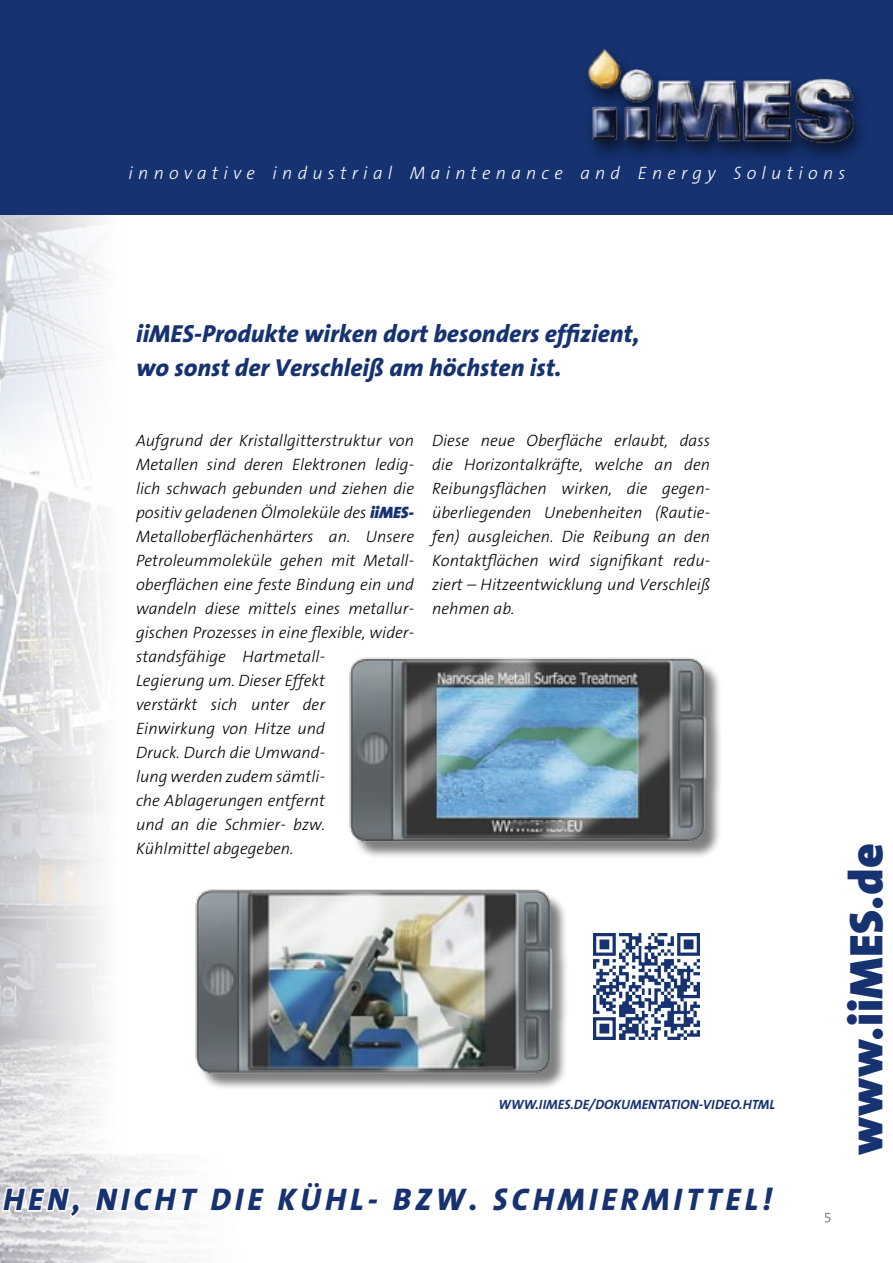
<style>
.page{position:relative;width:893px;height:1263px;background:#fff}
.page>*{position:absolute;margin:0;border:0;box-sizing:border-box;transform-origin:0 0}
.t1{font:900 47.55px "The Sans B9";letter-spacing:.01em;color:#163270}
.t2{font:italic 800 31.5px "The Sans B8";letter-spacing:.13em;color:#163270}
.t3{font:italic 800 24.75px/34.5px "The Sans B8";color:#163270}
.t4{font:italic 300 18px "The Sans B3";letter-spacing:.29em;color:#fff}
.t5{font:italic 300 16.5px/24px "The Sans B3";color:#000}
.t6{font:italic 700 13.5px "The Sans B7";color:#163270}
.s1{font-family:"The Sans B9";font-weight:900;color:#163270}
</style>
<div class="page">
<img style="left:0;top:214px;width:846px;height:941px">
<img style="left:0;top:1155px;width:831px;height:108px">
<div style="left:0;top:0;width:893px;height:214px;background:#163270"></div>
<img style="left:339px;top:653px;width:382px;height:204px">
<img style="left:185px;top:880px;width:382px;height:213px">
<div style="left:578px;top:42px;width:290px;height:119px;background:#000;opacity:.58"></div>
<img style="left:578px;top:42px;width:290px;height:109px">
<svg style="left:0;top:1179px;width:81px;height:41px"></svg>
<svg style="left:93px;top:1179px;width:108px;height:40px"></svg>
<svg style="left:207px;top:1185px;width:60px;height:28px"></svg>
<svg style="left:274px;top:1180px;width:107px;height:33px"></svg>
<svg style="left:390px;top:1174px;width:81px;height:48px"></svg>
<div style="left:468px;top:1203px;width:9px;height:9px;border:3px solid #fff;border-radius:50%"></div>
<svg style="left:490px;top:1175px;width:287px;height:44px"></svg>
<svg style="left:825px;top:1213px;width:5px;height:9px"></svg>
<img style="left:593px;top:934px;width:106px;height:106px">
<p class="t4" style="left:129px;top:164px;width:718px">innovative industrial Maintenance and Energy Solutions</p>
<h3 class="t3" style="left:136px;top:317px;width:505px">iiMES-Produkte wirken dort besonders effizient, wo sonst der Verschleiß am höchsten ist.</h3>
<p class="t5" style="left:136px;top:429px;width:280px">Aufgrund der Kristallgitterstruktur von<br>Metallen sind deren Elektronen ledig&shy;lich schwach gebunden und ziehen die positiv geladenen Ölmoleküle des <span class="s1">iiMES-<br></span>Metalloberflächenhärters an. Unsere<br>Petroleummoleküle gehen mit Metall&shy;oberflächen eine feste Bindung ein und wandeln diese mittels eines metallur&shy;gischen Prozesses in eine flexible, wider&shy;standsfähige Hartmetall-<br>Legierung um. Dieser Effekt<br>verstärkt sich unter der<br>Einwirkung von Hitze und<br>Druck. Durch die Umwand-<br>lung werden zudem sämtli-<br>che Ablagerungen entfernt<br>und an die Schmier- bzw.<br>Kühlmittel abgegeben.</p>
<p class="t5" style="left:432px;top:429px;width:280px;text-align:justify">Diese neue Oberfläche erlaubt, dass die Horizontalkräfte, welche an den Reibungsflächen wirken, die gegen&shy;überliegenden Unebenheiten (Rautie&shy;fen) ausgleichen. Die Reibung an den Kontaktflächen wird signifikant redu&shy;ziert – Hitzeentwicklung und Verschleiß nehmen ab.</p>
<p class="t6" style="left:499px;top:1098px;width:278px">WWW.IIMES.DE/DOKUMENTATION-VIDEO.HTML</p>
<h2 class="t2" style="left:3px;top:1183px;width:771px">hen, nicht die Kühl- bzw. Schmiermittel!</h2>
<h1 class="t1" style="left:841px;top:1155px;width:314px;rotate:-90deg">www.iiMES.de</h1>
</div>
